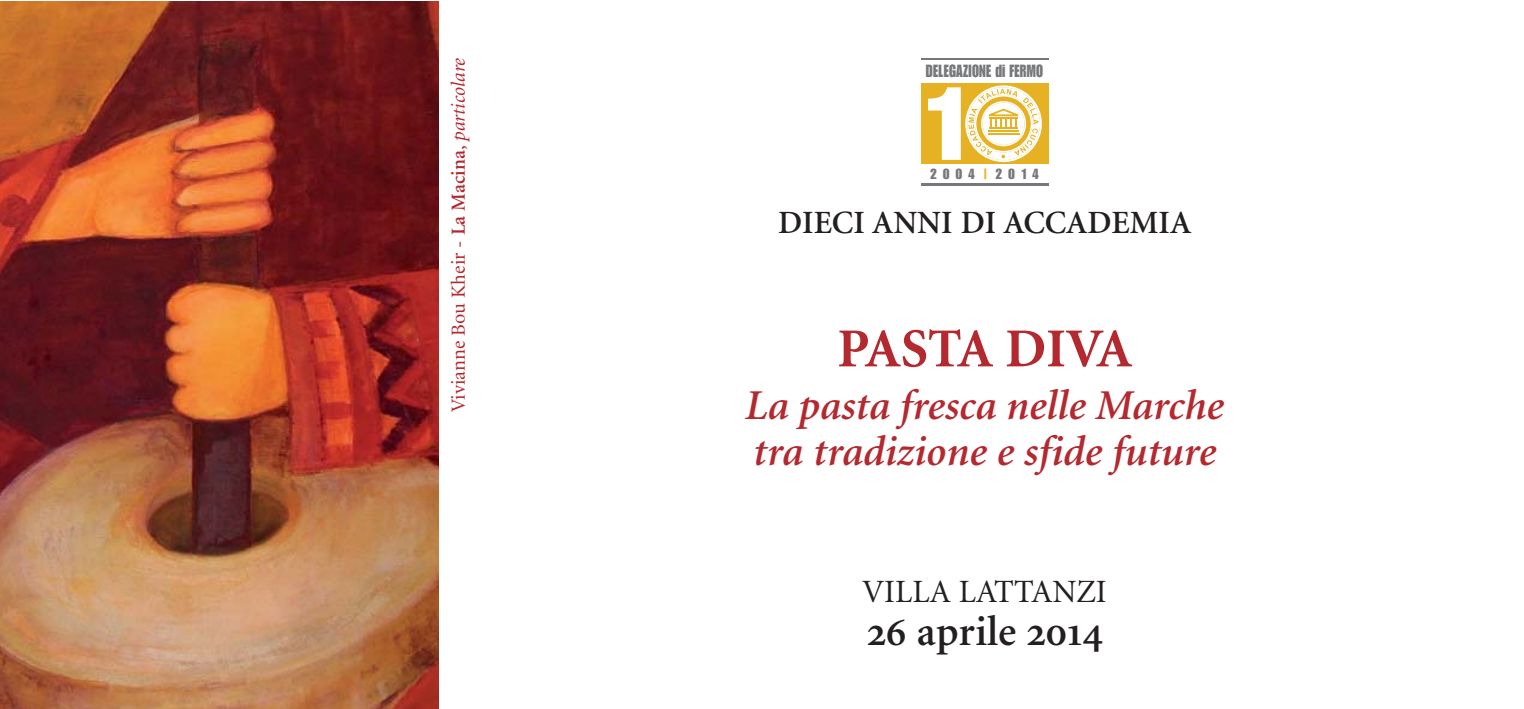
<style>
.page{position:relative;width:1524px;height:709px;background:#fff}
.page>*{position:absolute;margin:0;border:0;box-sizing:border-box;transform-origin:0 0}
.t1{font:900 condensed 102.5px "Helvetica Neue";color:#fff}
.t2{font:700 55px "Minion";color:#b4292f}
.t3{font:italic 600 42.5px/46.2px "Minion";color:#b4292f}
.t4{font:42.5px "Minion Semibold SC";color:#231f20}
.t5{font:600 32.5px "Minion";color:#231f20}
.t6{font:32.5px "Minion";color:#231f20}
.t7{font:20px "Minion";color:#b4292f}
.t8{font:17.25px "Impact";letter-spacing:.02em;color:#77787b;scale:.83 1}
.t9{font:14.5px "Impact";letter-spacing:.4em;color:#77787b}
.s1{font-weight:600}
.s2{font-style:italic}
.s3{color:#e6b122}
.s4{font-family:"Minion";font-weight:600}
</style>
<div class="page">
<img style="left:0;top:1px;width:439px;height:708px">
<div style="left:921px;top:58px;width:127px;height:127px;background:#77787b"></div>
<div style="left:921px;top:62px;width:127px;height:119px;background:#e6b122"></div>
<svg style="left:965px;top:85px;width:77px;height:77px"></svg>
<hr style="left:988px;top:130px;width:30px;height:2px;background:#e6b122">
<hr style="left:988px;top:133px;width:31px;height:2px;background:#e6b122">
<div style="left:921px;top:60px;width:127px;height:22px;background:#fff"></div>
<div style="left:921px;top:164px;width:127px;height:19px;background:#fff"></div>
<p class="t7" style="left:451px;top:412px;width:356px;rotate:-90deg">Vivianne Bou Kheir - <span class="s1">La Macina</span>, <span class="s2">particolare</span></p>
<p class="t8" style="left:926px;top:65px;width:143px">DELEGAZIONE di FERMO</p>
<h1 class="t1" style="left:923px;top:87px;width:55px">1</h1>
<p class="t9" style="left:930px;top:169px;width:110px">2004 <span class="s3">|</span> 2014</p>
<p class="t5" style="left:778px;top:210px;width:414px">DIECI ANNI DI ACCADEMIA</p>
<p class="t2" style="left:837px;top:327px;width:296px">PASTA DIVA</p>
<p class="t3" style="left:745px;top:386px;width:480px">La pasta fresca nelle Marche tra tradizione e sfide future</p>
<p class="t6" style="left:862px;top:579px;width:246px">VILLA LATTANZI</p>
<p class="t4" style="left:867px;top:614px;width:237px">26 <span class="s4">aprile</span> 2014</p>
</div>
